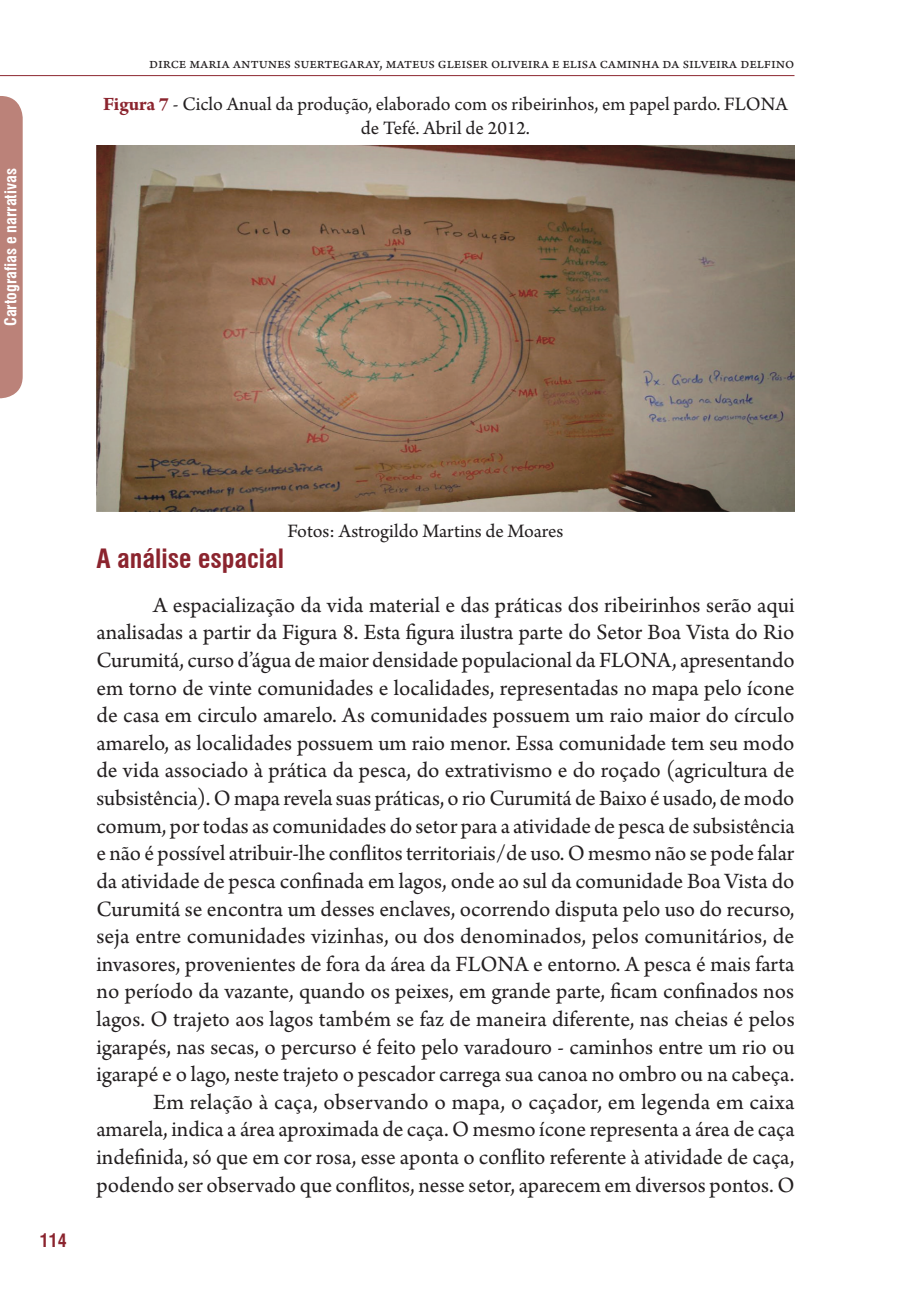
<style>
.page{position:relative;width:908px;height:1304px;background:#fff}
.page>*{position:absolute;margin:0;border:0;box-sizing:border-box;transform-origin:0 0}
.t1{font:700 condensed 26px "Swiss 721 BT";color:#8b242e}
.t2{font:23px/27.6px "Arno Pro";color:#231f20;text-align:right}
.t3{font:20px/24px "Arno Pro";color:#231f20;text-align:center}
.t4{font:700 condensed 18px "Swiss 721 BT";color:#8b242e}
.t5{font:16px "Arno Pro";color:#231f20}
.t6{font:700 condensed 16px "Swiss 721 BT";color:#fff}
.s1{font-weight:700;color:#8b242e}
</style>
<div class="page">
<hr style="left:0;top:75px;width:794px;height:1px;background:#8c272f">
<svg style="left:0;top:96px;width:23px;height:302px;background:#bd877e"></svg>
<img style="left:96px;top:146px;width:698px;height:366px">
<p class="t6" style="left:1px;top:326px;width:159px;rotate:-90deg">Cartografias e narrativas</p>
<p class="t5" style="left:149px;top:54px;width:646px">Dirce Maria Antunes Suertegaray, Mateus Gleiser Oliveira e Elisa Caminha da Silveira Delfino</p>
<p class="t3" style="left:103px;top:93px;width:684px"><span class="s1">Figura 7</span> - Ciclo Anual da produção, elaborado com os ribeirinhos, em papel pardo. FLONA de Tefé. Abril de 2012.</p>
<p class="t4" style="left:40px;top:1229px;width:28px">114</p>
<p class="t3" style="left:287px;top:520px;width:277px">Fotos: Astrogildo Martins de Moares</p>
<p class="t1" style="left:96px;top:543px;width:189px">A análise espacial</p>
<p class="t2" style="left:96px;top:592px;width:699px">A espacialização da vida material e das práticas dos ribeirinhos serão aqui analisadas a partir da Figura 8. Esta figura ilustra parte do Setor Boa Vista do Rio Curumitá, curso d’água de maior densidade populacional da FLONA, apresentando em torno de vinte comunidades e localidades, representadas no mapa pelo ícone de casa em circulo amarelo. As comunidades possuem um raio maior do círculo amarelo, as localidades possuem um raio menor. Essa comunidade tem seu modo de vida associado à prática da pesca, do extrativismo e do roçado (agricultura de subsistência). O mapa revela suas práticas, o rio Curumitá de Baixo é usado, de modo comum, por todas as comunidades do setor para a atividade de pesca de subsistência e não é possível atribuir-lhe conflitos territoriais/de uso. O mesmo não se pode falar da atividade de pesca confinada em lagos, onde ao sul da comunidade Boa Vista do Curumitá se encontra um desses enclaves, ocorrendo disputa pelo uso do recurso, seja entre comunidades vizinhas, ou dos denominados, pelos comunitários, de invasores, provenientes de fora da área da FLONA e entorno. A pesca é mais farta no período da vazante, quando os peixes, em grande parte, ficam confinados nos lagos. O trajeto aos lagos também se faz de maneira diferente, nas cheias é pelos igarapés, nas secas, o percurso é feito pelo varadouro - caminhos entre um rio ou igarapé e o lago, neste trajeto o pescador carrega sua canoa no ombro ou na cabeça.<br>Em relação à caça, observando o mapa, o caçador, em legenda em caixa amarela, indica a área aproximada de caça. O mesmo ícone representa a área de caça indefinida, só que em cor rosa, esse aponta o conflito referente à atividade de caça, podendo ser observado que conflitos, nesse setor, aparecem em diversos pontos. O</p>
</div>
